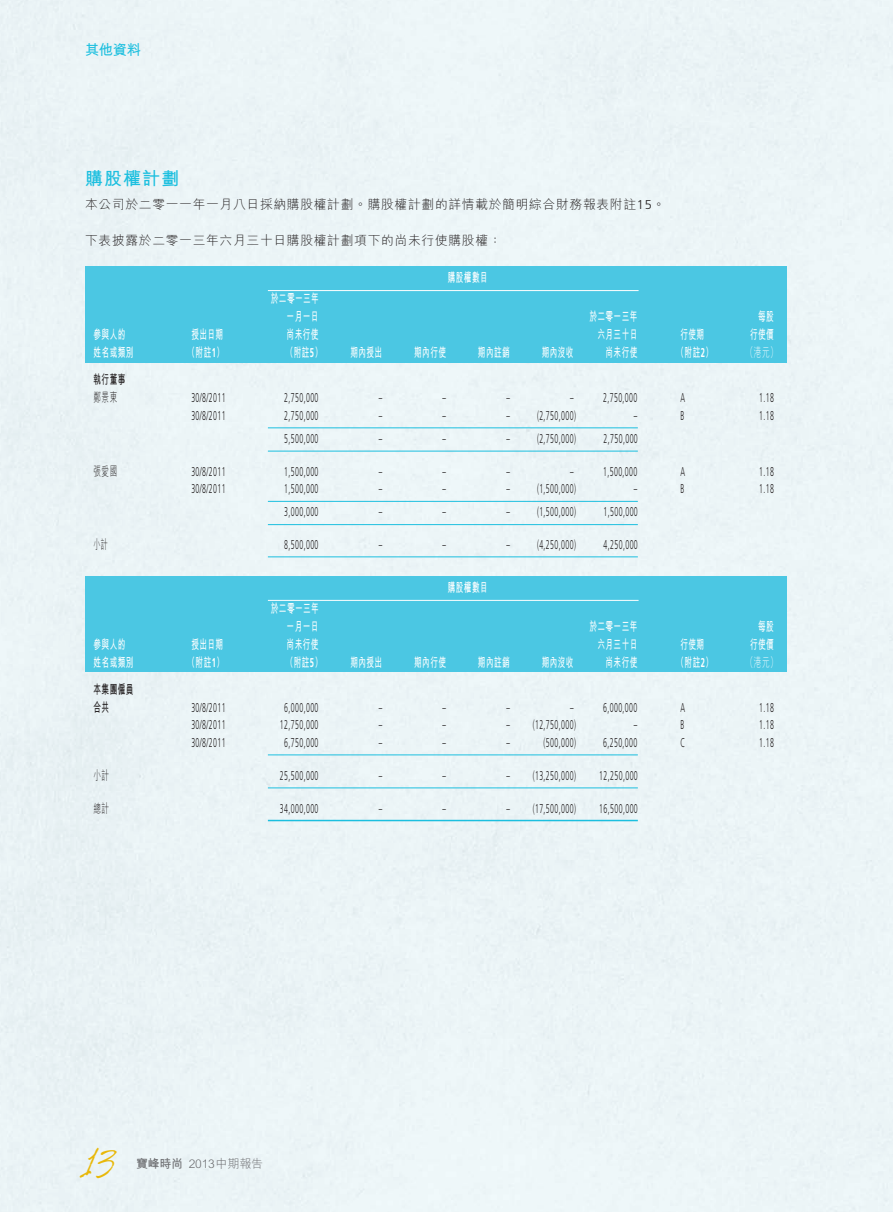
<style>
.page{position:relative;width:893px;height:1212px;background:#f1fafc}
.page>*{position:absolute;margin:0;border:0;box-sizing:border-box;transform-origin:0 0}
.t1{font:30px "Harabara Hand";color:#e8b809}
.t2{font:700 18px "M Hei HK";letter-spacing:.055em;color:#1cbfdf}
.t3{font:700 14.25px "M Hei HK";color:#1cbfdf}
.t4{font:300 12.75px "Frutiger LT Std";letter-spacing:.055em;color:#231f20;scale:.55 1}
.t5{font:700 12.75px/18px "M Hei HK";letter-spacing:.055em;color:#fff;text-align:right;scale:.6 1}
.t6{font:300 12.75px "M Hei HK";letter-spacing:.055em;color:#231f20}
.t7{font:700 12.75px/18px "M Hei HK";letter-spacing:.055em;color:#231f20;scale:.6 1}
.t8{font:300 12.75px "M Hei HK";color:#fff;scale:.6 1}
.t9{font:300 12.75px "M Hei HK";letter-spacing:.055em;color:#231f20;scale:.6 1}
.t10{font:300 12.75px "M Hei HK";letter-spacing:.055em;color:#231f20;scale:.55 1}
.t11{font:300 12px "M Hei HK";letter-spacing:-.025em;color:#6c6d70}
.s1{font-family:"Frutiger LT Std"}
.s2{font-weight:300}
.s3{font-weight:700}
</style>
<div class="page">
<div style="left:85px;top:267px;width:702px;height:96px;background:#4bc7e3"></div>
<hr style="left:268px;top:290px;width:371px;height:1px;background:#fff">
<hr style="left:268px;top:427px;width:370px;height:1px;background:#1cbfdf">
<hr style="left:268px;top:451px;width:370px;height:1px;background:#1cbfdf">
<hr style="left:268px;top:501px;width:370px;height:1px;background:#1cbfdf">
<hr style="left:268px;top:524px;width:370px;height:1px;background:#1cbfdf">
<hr style="left:268px;top:556px;width:370px;height:1px;background:#1cbfdf">
<div style="left:85px;top:576px;width:702px;height:96px;background:#4bc7e3"></div>
<hr style="left:268px;top:600px;width:371px;height:1px;background:#fff">
<hr style="left:268px;top:754px;width:370px;height:1px;background:#1cbfdf">
<hr style="left:268px;top:787px;width:370px;height:1px;background:#1cbfdf">
<hr style="left:268px;top:820px;width:370px;height:1px;background:#1cbfdf">
<p class="t3" style="left:85px;top:40px;width:57px">其他資料</p>
<p class="t2" style="left:85px;top:165px;width:96px">購股權計劃</p>
<p class="t6" style="left:85px;top:195px;width:582px">本公司於二零一一年一月八日採納購股權計劃。購股權計劃的詳情載於簡明綜合財務報表附註<span class="s1">15</span>。</p>
<p class="t6" style="left:85px;top:231px;width:418px">下表披露於二零一三年六月三十日購股權計劃項下的尚未行使購股權：</p>
<p class="t5" style="left:448px;top:268px;width:68px">購股權數目</p>
<p class="t5" style="left:271px;top:289px;width:82px">於二零一三年一月一日</p>
<p class="t5" style="left:589px;top:307px;width:82px">於二零一三年</p>
<p class="t5" style="left:758px;top:307px;width:28px">每股</p>
<p class="t5" style="left:94px;top:325px;width:55px">參與人的</p>
<p class="t5" style="left:191px;top:325px;width:55px">授出日期</p>
<p class="t5" style="left:287px;top:325px;width:55px">尚未行使</p>
<p class="t5" style="left:597px;top:325px;width:68px">六月三十日</p>
<p class="t5" style="left:680px;top:325px;width:41px">行使期</p>
<p class="t5" style="left:750px;top:325px;width:41px">行使價</p>
<p class="t5" style="left:94px;top:343px;width:68px">姓名或類別</p>
<p class="t5" style="left:188px;top:343px;width:62px">（附註<span class="s1">1</span>）</p>
<p class="t5" style="left:286px;top:343px;width:62px">（附註<span class="s1">5</span>）</p>
<p class="t5" style="left:350px;top:343px;width:55px">期內授出</p>
<p class="t5" style="left:414px;top:343px;width:55px">期內行使</p>
<p class="t5" style="left:478px;top:343px;width:55px">期內註銷</p>
<p class="t5" style="left:542px;top:343px;width:55px">期內沒收</p>
<p class="t5" style="left:605px;top:343px;width:55px">尚未行使</p>
<p class="t5" style="left:676px;top:343px;width:62px">（附註<span class="s1">2</span>）</p>
<p class="t8" style="left:746px;top:344px;width:55px">（港元）</p>
<p class="t7" style="left:94px;top:370px;width:55px">執行董事<span class="s2">鄭景東</span></p>
<p class="t4" style="left:191px;top:391px;width:64px">30/8/2011</p>
<p class="t4" style="left:284px;top:391px;width:64px">2,750,000</p>
<p class="t4" style="left:379px;top:391px;width:8px">–</p>
<p class="t4" style="left:443px;top:391px;width:8px">–</p>
<p class="t4" style="left:506px;top:391px;width:8px">–</p>
<p class="t4" style="left:570px;top:391px;width:124px">– 2,750,000</p>
<p class="t4" style="left:680px;top:391px;width:10px">A</p>
<p class="t4" style="left:759px;top:391px;width:28px">1.18</p>
<p class="t4" style="left:191px;top:408px;width:64px">30/8/2011</p>
<p class="t4" style="left:284px;top:408px;width:64px">2,750,000</p>
<p class="t4" style="left:379px;top:408px;width:8px">–</p>
<p class="t4" style="left:443px;top:408px;width:8px">–</p>
<p class="t4" style="left:506px;top:408px;width:128px">– (2,750,000)</p>
<p class="t4" style="left:634px;top:408px;width:8px">–</p>
<p class="t4" style="left:680px;top:408px;width:9px">B</p>
<p class="t4" style="left:759px;top:408px;width:28px">1.18</p>
<p class="t4" style="left:284px;top:431px;width:64px">5,500,000</p>
<p class="t4" style="left:379px;top:431px;width:8px">–</p>
<p class="t4" style="left:443px;top:431px;width:8px">–</p>
<p class="t4" style="left:506px;top:431px;width:128px">– (2,750,000)</p>
<p class="t4" style="left:603px;top:431px;width:64px">2,750,000</p>
<p class="t9" style="left:94px;top:462px;width:41px">張愛國</p>
<p class="t4" style="left:191px;top:464px;width:64px">30/8/2011</p>
<p class="t4" style="left:284px;top:464px;width:64px">1,500,000</p>
<p class="t4" style="left:379px;top:464px;width:8px">–</p>
<p class="t4" style="left:443px;top:464px;width:8px">–</p>
<p class="t4" style="left:506px;top:464px;width:8px">–</p>
<p class="t4" style="left:570px;top:464px;width:124px">– 1,500,000</p>
<p class="t4" style="left:680px;top:464px;width:10px">A</p>
<p class="t4" style="left:759px;top:464px;width:28px">1.18</p>
<p class="t4" style="left:191px;top:482px;width:64px">30/8/2011</p>
<p class="t4" style="left:284px;top:482px;width:64px">1,500,000</p>
<p class="t4" style="left:379px;top:482px;width:8px">–</p>
<p class="t4" style="left:443px;top:482px;width:8px">–</p>
<p class="t4" style="left:506px;top:482px;width:128px">– (1,500,000)</p>
<p class="t4" style="left:634px;top:482px;width:8px">–</p>
<p class="t4" style="left:680px;top:482px;width:9px">B</p>
<p class="t4" style="left:759px;top:482px;width:28px">1.18</p>
<p class="t4" style="left:284px;top:505px;width:64px">3,000,000</p>
<p class="t4" style="left:379px;top:505px;width:8px">–</p>
<p class="t4" style="left:443px;top:505px;width:8px">–</p>
<p class="t4" style="left:506px;top:505px;width:128px">– (1,500,000)</p>
<p class="t4" style="left:603px;top:505px;width:64px">1,500,000</p>
<p class="t10" style="left:94px;top:535px;width:28px">小計</p>
<p class="t4" style="left:284px;top:537px;width:64px">8,500,000</p>
<p class="t4" style="left:379px;top:537px;width:8px">–</p>
<p class="t4" style="left:443px;top:537px;width:8px">–</p>
<p class="t4" style="left:506px;top:537px;width:128px">– (4,250,000)</p>
<p class="t4" style="left:603px;top:537px;width:64px">4,250,000</p>
<p class="t5" style="left:448px;top:577px;width:68px">購股權數目</p>
<p class="t5" style="left:271px;top:598px;width:82px">於二零一三年一月一日</p>
<p class="t5" style="left:589px;top:616px;width:82px">於二零一三年</p>
<p class="t5" style="left:758px;top:616px;width:28px">每股</p>
<p class="t5" style="left:94px;top:634px;width:55px">參與人的</p>
<p class="t5" style="left:191px;top:634px;width:55px">授出日期</p>
<p class="t5" style="left:287px;top:634px;width:55px">尚未行使</p>
<p class="t5" style="left:597px;top:634px;width:68px">六月三十日</p>
<p class="t5" style="left:680px;top:634px;width:41px">行使期</p>
<p class="t5" style="left:750px;top:634px;width:41px">行使價</p>
<p class="t5" style="left:94px;top:652px;width:68px">姓名或類別</p>
<p class="t5" style="left:188px;top:652px;width:62px">（附註<span class="s1">1</span>）</p>
<p class="t5" style="left:286px;top:652px;width:62px">（附註<span class="s1">5</span>）</p>
<p class="t5" style="left:350px;top:652px;width:55px">期內授出</p>
<p class="t5" style="left:414px;top:652px;width:55px">期內行使</p>
<p class="t5" style="left:478px;top:652px;width:55px">期內註銷</p>
<p class="t5" style="left:542px;top:652px;width:55px">期內沒收</p>
<p class="t5" style="left:605px;top:652px;width:55px">尚未行使</p>
<p class="t5" style="left:676px;top:652px;width:62px">（附註<span class="s1">2</span>）</p>
<p class="t8" style="left:746px;top:653px;width:55px">（港元）</p>
<p class="t7" style="left:94px;top:679px;width:68px">本集團僱員合共</p>
<p class="t4" style="left:191px;top:701px;width:64px">30/8/2011</p>
<p class="t4" style="left:284px;top:701px;width:64px">6,000,000</p>
<p class="t4" style="left:379px;top:701px;width:8px">–</p>
<p class="t4" style="left:443px;top:701px;width:8px">–</p>
<p class="t4" style="left:506px;top:701px;width:8px">–</p>
<p class="t4" style="left:570px;top:701px;width:124px">– 6,000,000</p>
<p class="t4" style="left:680px;top:701px;width:10px">A</p>
<p class="t4" style="left:759px;top:701px;width:28px">1.18</p>
<p class="t4" style="left:191px;top:718px;width:64px">30/8/2011</p>
<p class="t4" style="left:280px;top:718px;width:72px">12,750,000</p>
<p class="t4" style="left:379px;top:718px;width:8px">–</p>
<p class="t4" style="left:443px;top:718px;width:8px">–</p>
<p class="t4" style="left:506px;top:718px;width:128px">– (12,750,000)</p>
<p class="t4" style="left:634px;top:718px;width:8px">–</p>
<p class="t4" style="left:680px;top:718px;width:9px">B</p>
<p class="t4" style="left:759px;top:718px;width:28px">1.18</p>
<p class="t4" style="left:191px;top:735px;width:64px">30/8/2011</p>
<p class="t4" style="left:284px;top:735px;width:64px">6,750,000</p>
<p class="t4" style="left:379px;top:735px;width:8px">–</p>
<p class="t4" style="left:443px;top:735px;width:8px">–</p>
<p class="t4" style="left:506px;top:735px;width:8px">–</p>
<p class="t4" style="left:544px;top:735px;width:60px">(500,000)</p>
<p class="t4" style="left:603px;top:735px;width:64px">6,250,000</p>
<p class="t4" style="left:680px;top:735px;width:10px">C</p>
<p class="t4" style="left:759px;top:735px;width:28px">1.18</p>
<p class="t9" style="left:94px;top:766px;width:28px">小計</p>
<p class="t4" style="left:280px;top:768px;width:72px">25,500,000</p>
<p class="t4" style="left:379px;top:768px;width:8px">–</p>
<p class="t4" style="left:443px;top:768px;width:8px">–</p>
<p class="t4" style="left:506px;top:768px;width:128px">– (13,250,000)</p>
<p class="t4" style="left:599px;top:768px;width:72px">12,250,000</p>
<p class="t9" style="left:94px;top:799px;width:28px">總計</p>
<p class="t4" style="left:280px;top:801px;width:72px">34,000,000</p>
<p class="t4" style="left:379px;top:801px;width:8px">–</p>
<p class="t4" style="left:443px;top:801px;width:8px">–</p>
<p class="t4" style="left:506px;top:801px;width:128px">– (17,500,000)</p>
<p class="t4" style="left:599px;top:801px;width:72px">16,500,000</p>
<p class="t1" style="left:85px;top:1146px;width:33px">13</p>
<p class="t11" style="left:136px;top:1155px;width:128px"><span class="s3">寶峰時尚</span> 2013中期報告</p>
</div>
